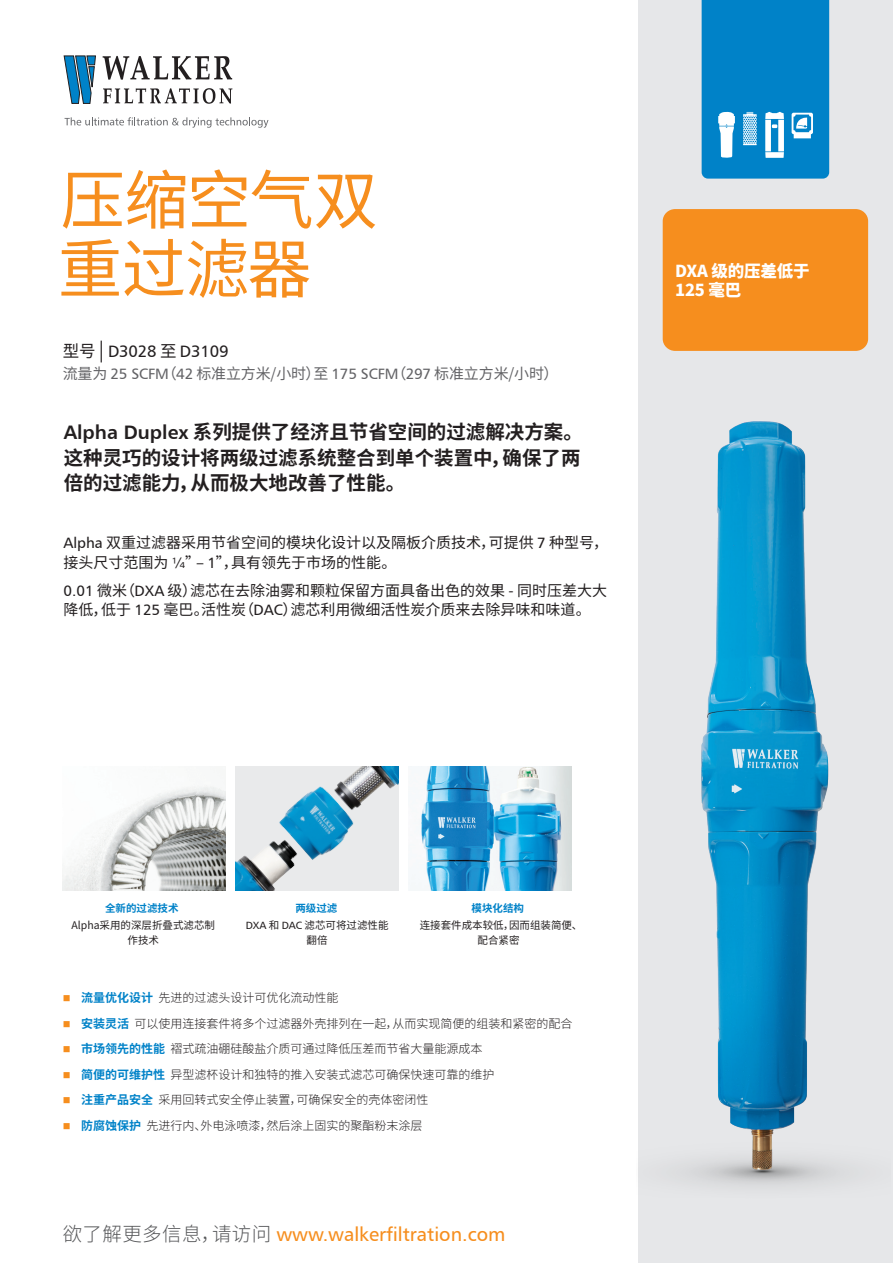
<style>
.page{position:relative;width:893px;height:1263px;background:#fff}
.page>*{position:absolute;margin:0;border:0;box-sizing:border-box;transform-origin:0 0}
.t1{font:64.5px/69px "Noto Sans CJ Ksc";letter-spacing:-.02em;color:#f68e1e}
.t2{font:700 19.5px/25.5px "Noto Sans CJ Ksc";color:#231f20}
.t3{font:19.5px "Humanist 777 BT Roman B";color:#f68e1e}
.t4{font:16.5px "Humanist 777 BT Roman B";letter-spacing:-.01em;color:#231f20}
.t5{font:900 16.5px/19.8px "Noto Sans CJ Ksc";letter-spacing:-.01em;color:#fff}
.t6{font:15px/19.5px "Noto Sans CJ Ksc";color:#231f20}
.t7{font:15px "Noto Sans CJ Ksc";letter-spacing:-.01em;color:#636366}
.t8{font:300 12px "Noto Sans CJ Ksc";color:#231f20}
.t9{font:10.5px/15px "Noto Sans CJ Ksc";color:#231f20;text-align:center}
.t10{font:700 10.5px "Noto Sans CJ Ksc";color:#0082c8}
.s1{font-family:"Noto Sans CJ Ksc"}
.s2{font-family:"Noto Sans CJ Ksc";font-size:19.5px}
.s3{font-family:"Humanist 777 BT Roman B"}
.s4{font-family:"Humanist 777 BT Bold B";font-weight:400}
.s5{font-weight:700;color:#0082c8}
.s6{color:#f68e1e}
.s7{font-family:"Noto Sans CJ Ksc";font-weight:300;color:#57585a}
</style>
<div class="page">
<div style="left:638px;top:0;width:255px;height:1263px;background:#e6e7e9"></div>
<svg style="left:65px;top:117px;width:203px;height:11px"></svg>
<svg style="left:64px;top:56px;width:32px;height:48px"></svg>
<svg style="left:103px;top:56px;width:129px;height:24px"></svg>
<svg style="left:103px;top:88px;width:129px;height:16px"></svg>
<svg style="left:702px;top:0;width:127px;height:179px;background:#148bcc"></svg>
<img style="left:236px;top:766px;width:163px;height:125px">
<img style="left:421px;top:766px;width:151px;height:125px">
<img style="left:680px;top:421px;width:165px;height:765px">
<img style="left:63px;top:785px;width:163px;height:106px">
<div style="left:663px;top:209px;width:205px;height:142px;background:#f68e1e;border-radius:12px"></div>
<h1 class="t1" style="left:58px;top:167px;width:322px">压缩空气双重过滤器</h1>
<h3 class="t4" style="left:63px;top:340px;width:167px"><span class="s1">型号</span> <span class="s2">|</span> D3028 <span class="s1">至</span> D3109</h3>
<p class="t7" style="left:63px;top:365px;width:497px">流量为 <span class="s3">25 SCFM</span>（<span class="s3">42</span> 标准立方米/小时）至 <span class="s3">175 SCFM</span>（<span class="s3">297</span> 标准立方米/小时）</p>
<h2 class="t2" style="left:64px;top:420px;width:521px"><span class="s4">Alpha Duplex</span> 系列提供了经济且节省空间的过滤解决方案。这种灵巧的设计将两级过滤系统整合到单个装置中，确保了两倍的过滤能力，从而极大地改善了性能。</h2>
<p class="t6" style="left:64px;top:533px;width:546px"><span class="s3">Alpha</span> 双重过滤器采用节省空间的模块化设计以及隔板介质技术，可提供 <span class="s3">7</span> 种型号，接头尺寸范围为 <span class="s3">¼</span>”– <span class="s3">1</span>”，具有领先于市场的性能。</p>
<p class="t6" style="left:64px;top:581px;width:545px"><span class="s3">0.01</span> 微米（<span class="s3">DXA</span> 级）滤芯在去除油雾和颗粒保留方面具备出色的效果 - 同时压差大大降低，低于 <span class="s3">125</span> 毫巴。活性炭（<span class="s3">DAC</span>）滤芯利用微细活性炭介质来去除异味和味道。</p>
<h3 class="t5" style="left:675px;top:261px;width:136px">DXA 级的压差低于<br>125 毫巴</h3>
<p class="t10" style="left:105px;top:902px;width:75px">全新的过滤技术</p>
<p class="t9" style="left:71px;top:917px;width:145px">Alpha采用的深层折叠式滤芯制作技术</p>
<p class="t9" style="left:246px;top:900px;width:144px;line-height:16.6px"><span class="s5">两级过滤<br></span><span class="s3">DXA</span> 和 <span class="s3">DAC</span> 滤芯可将过滤性能</p>
<p class="t9" style="left:307px;top:932px;width:22px">翻倍</p>
<p class="t10" style="left:472px;top:902px;width:54px">模块化结构</p>
<p class="t9" style="left:420px;top:917px;width:164px">连接套件成本较低，因而组装简便、配合紧密</p>
<p class="t8" style="left:63px;top:991px;width:277px"><span class="s6">■</span> <span class="s5">流量优化设计</span> 先进的过滤头设计可优化流动性能</p>
<p class="t8" style="left:63px;top:1016px;width:511px"><span class="s6">■</span> <span class="s5">安装灵活</span> 可以使用连接套件将多个过滤器外壳排列在一起，从而实现简便的组装和紧密的配合</p>
<p class="t8" style="left:63px;top:1042px;width:421px"><span class="s6">■</span> <span class="s5">市场领先的性能</span> 褶式疏油硼硅酸盐介质可通过降低压差而节省大量能源成本</p>
<p class="t8" style="left:63px;top:1067px;width:433px"><span class="s6">■</span> <span class="s5">简便的可维护性</span> 异型滤杯设计和独特的推入安装式滤芯可确保快速可靠的维护</p>
<p class="t8" style="left:63px;top:1093px;width:367px"><span class="s6">■</span> <span class="s5">注重产品安全</span> 采用回转式安全停止装置，可确保安全的壳体密闭性</p>
<p class="t8" style="left:63px;top:1118px;width:361px"><span class="s6">■</span> <span class="s5">防腐蚀保护</span> 先进行内、外电泳喷漆，然后涂上固实的聚酯粉末涂层</p>
<h2 class="t3" style="left:63px;top:1222px;width:444px"><span class="s7">欲了解更多信息，请访问</span> www.walkerfiltration.com</h2>
</div>
